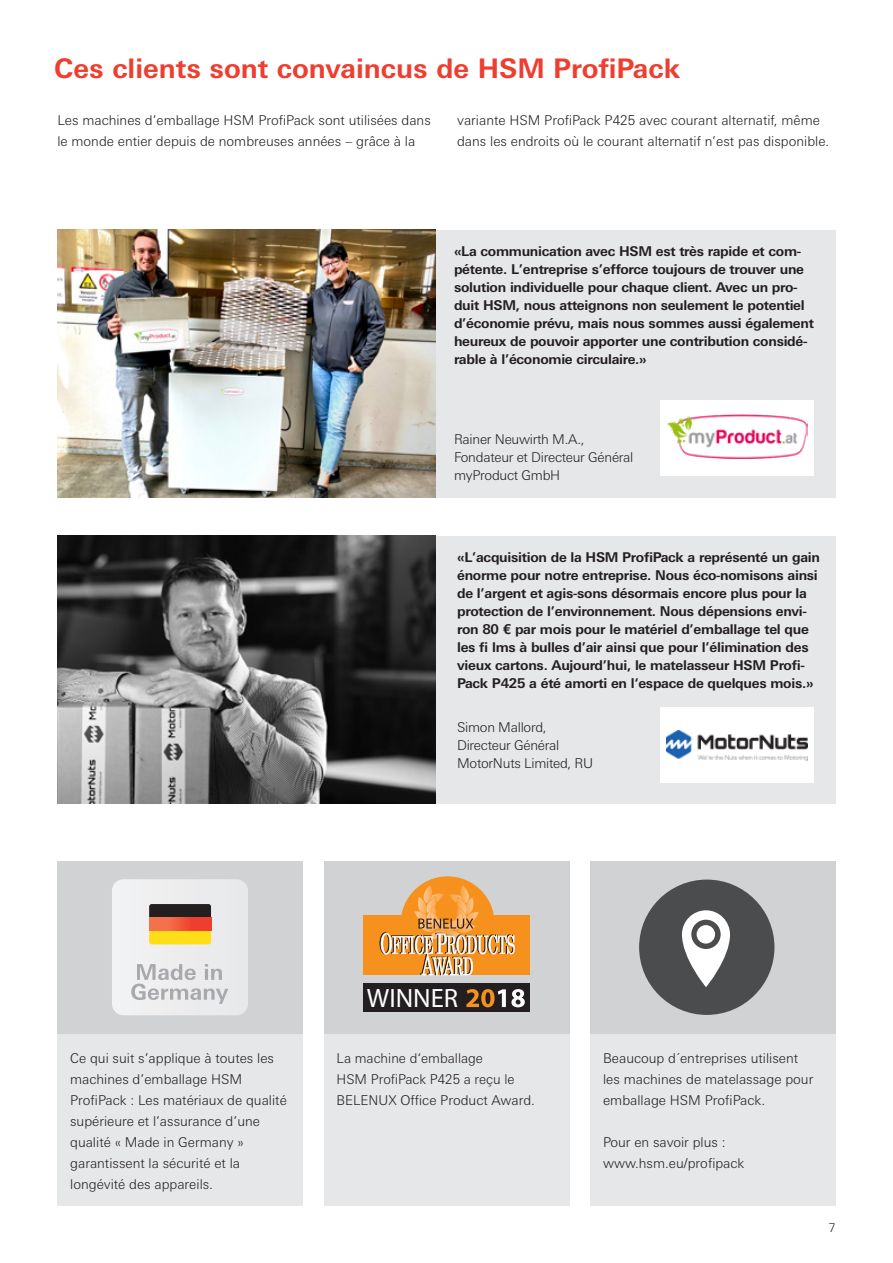
<style>
.page{position:relative;width:893px;height:1263px;background:#fff}
.page>*{position:absolute;margin:0;border:0;box-sizing:border-box;transform-origin:0 0}
.t1{font:700 27px "Univers Next W1 G";color:#ee3e30}
.t2{font:700 13.5px/18px "Univers Next W1 G";letter-spacing:-.02em;color:#231f20}
.t3{font:300 13.5px/21px "Univers Next W1 G";color:#231f20}
.t4{font:300 13.5px/18px "Univers Next W1 G";letter-spacing:-.02em;color:#231f20}
.t5{font:300 12px "Univers Next W1 G";color:#231f20}
</style>
<div class="page">
<img style="left:57px;top:230px;width:379px;height:267px">
<div style="left:436px;top:230px;width:400px;height:267px;background:#e6e7e9"></div>
<div style="left:436px;top:536px;width:400px;height:268px;background:#e6e7e9"></div>
<img style="left:57px;top:536px;width:379px;height:268px">
<div style="left:660px;top:401px;width:154px;height:75px;background:#fff"></div>
<img style="left:667px;top:415px;width:140px;height:44px">
<div style="left:660px;top:707px;width:154px;height:75px;background:#fff"></div>
<img style="left:666px;top:730px;width:141px;height:31px">
<div style="left:324px;top:1031px;width:245px;height:174px;background:#e6e7e9"></div>
<div style="left:590px;top:1031px;width:246px;height:174px;background:#e6e7e9"></div>
<div style="left:57px;top:1031px;width:246px;height:174px;background:#e6e7e9"></div>
<div style="left:590px;top:861px;width:246px;height:172px;background:#d1d2d4"></div>
<div style="left:57px;top:861px;width:246px;height:172px;background:#d1d2d4"></div>
<svg style="left:112px;top:879px;width:136px;height:136px;background:#e0d8d0"></svg>
<div style="left:324px;top:861px;width:245px;height:172px;background:#d1d2d4"></div>
<div style="left:639px;top:879px;width:135px;height:136px;background:#4b4c4d;border-radius:50%"></div>
<svg style="left:682px;top:910px;width:48px;height:77px"></svg>
<div style="left:363px;top:915px;width:167px;height:60px;background:#f6911e"></div>
<div style="left:401px;top:876px;width:94px;height:94px;background:#f6911e;border-radius:50%"></div>
<div style="left:363px;top:983px;width:166px;height:29px;background:#231f20"></div>
<svg style="left:380px;top:885px;width:135px;height:91px"></svg>
<svg style="left:466px;top:989px;width:59px;height:18px"></svg>
<h1 class="t1" style="left:54px;top:52px;width:628px">Ces clients sont convaincus de HSM ProfiPack</h1>
<p class="t3" style="left:57px;top:110px;width:375px">Les machines d’emballage HSM ProfiPack sont utilisées dans le monde entier depuis de nombreuses années – grâce à la</p>
<p class="t3" style="left:457px;top:110px;width:374px">variante HSM ProfiPack P425 avec courant alternatif, même dans les endroits où le courant alternatif n’est pas disponible.</p>
<p class="t2" style="left:454px;top:242px;width:361px">«La communication avec HSM est très rapide et com&shy;pétente. L’entreprise s’efforce toujours de trouver une solution individuelle pour chaque client. Avec un pro&shy;duit HSM, nous atteignons non seulement le potentiel d’économie prévu, mais nous sommes aussi également heureux de pouvoir apporter une contribution considé&shy;rable à l’économie circulaire.»</p>
<p class="t4" style="left:454px;top:430px;width:181px">Rainer Neuwirth M.A.,<br>Fondateur et Directeur Général myProduct GmbH</p>
<p class="t2" style="left:457px;top:548px;width:364px">«L’acquisition de la HSM ProfiPack a représenté un gain énorme pour notre entreprise. Nous éco-nomisons ainsi de l’argent et agis-sons désormais encore plus pour la protection de l’environnement. Nous dépensions envi&shy;ron 80 € par mois pour le matériel d’emballage tel que les fi lms à bulles d’air ainsi que pour l’élimination des vieux cartons. Aujourd’hui, le matelasseur HSM Profi-Pack P425 a été amorti en l‘espace de quelques mois.»</p>
<p class="t4" style="left:457px;top:718px;width:138px">Simon Mallord,<br>Directeur Général<br>MotorNuts Limited, RU</p>
<p class="t3" style="left:70px;top:1047px;width:218px">Ce qui suit s’applique à toutes les machines d’emballage HSM<br>ProfiPack : Les matériaux de qualité supérieure et l’assurance d’une qualité « Made in Germany » garantissent la sécurité et la longévité des appareils.</p>
<p class="t3" style="left:337px;top:1047px;width:200px">La machine d‘emballage<br>HSM ProfiPack P425 a reçu le<br>BELENUX Office Product Award.</p>
<p class="t3" style="left:603px;top:1047px;width:212px">Beaucoup d´entreprises utilisent les machines de matelassage pour emballage HSM ProfiPack.</p>
<p class="t3" style="left:603px;top:1131px;width:143px">Pour en savoir plus : www.hsm.eu/profipack</p>
<p class="t5" style="left:829px;top:1221px;width:8px">7</p>
</div>
